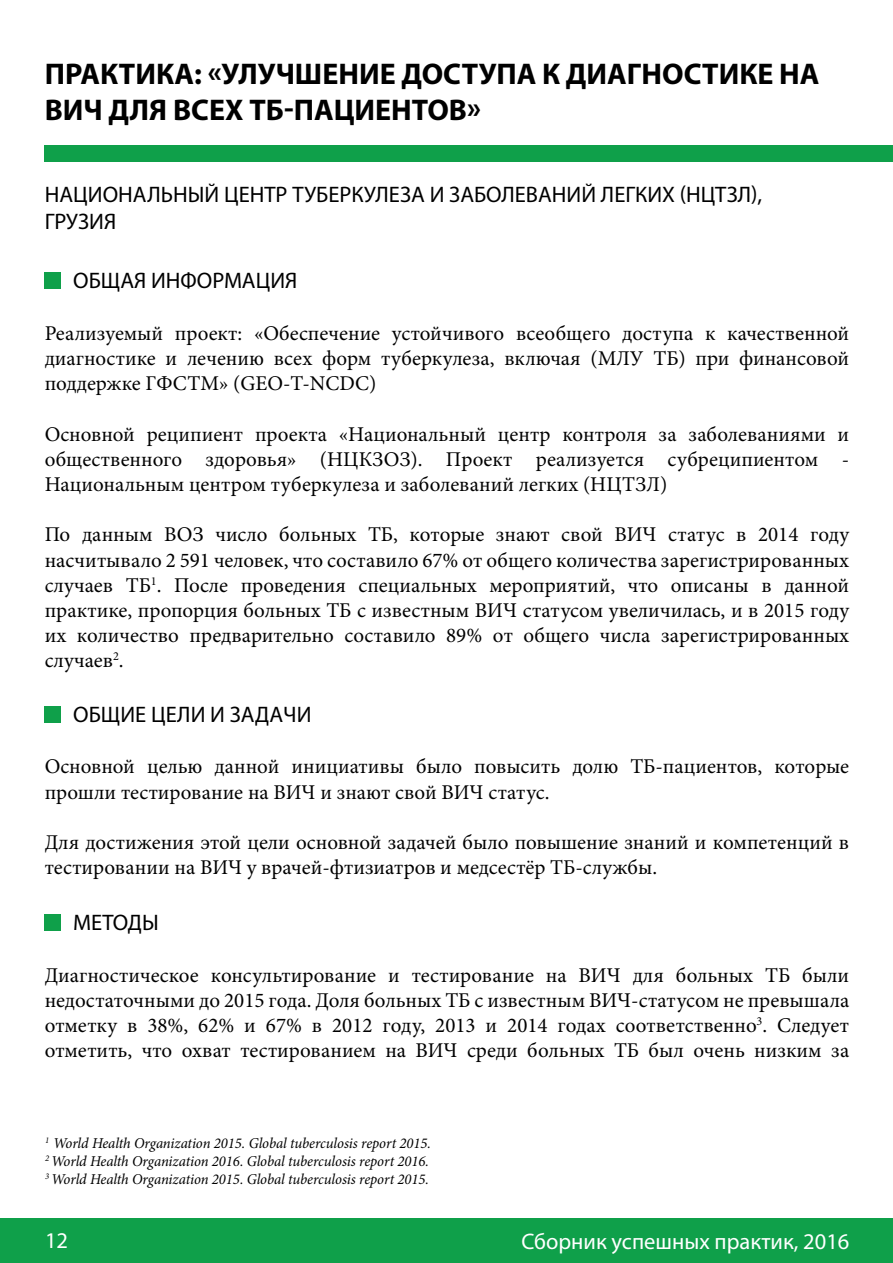
<style>
.page{position:relative;width:893px;height:1263px;background:#fff}
.page>*{position:absolute;margin:0;border:0;box-sizing:border-box;transform-origin:0 0}
.t1{font:700 30px/36px "Myriad Pro";color:#000}
.t2{font:22.5px/27px "Myriad Pro";color:#000}
.t3{font:22.5px "Myriad Pro";color:#fff}
.t4{font:21px/25.2px "Minion Pro";color:#000;text-align:justify}
.t5{font:italic 15px/18px "Minion Pro";letter-spacing:-.005em;color:#000}
</style>
<div class="page">
<div style="left:45px;top:272px;width:16px;height:17px;background:#0fa04a"></div>
<div style="left:45px;top:146px;width:848px;height:16px;background:#0fa04a"></div>
<div style="left:0;top:1219px;width:893px;height:44px;background:#0fa04a"></div>
<div style="left:45px;top:706px;width:16px;height:16px;background:#0fa04a"></div>
<div style="left:45px;top:914px;width:16px;height:17px;background:#0fa04a"></div>
<h1 class="t1" style="left:45px;top:55px;width:776px">ПРАКТИКА: «УЛУЧШЕНИЕ ДОСТУПА К ДИАГНОСТИКЕ НА<br>ВИЧ ДЛЯ ВСЕХ ТБ-ПАЦИЕНТОВ»</h1>
<p class="t2" style="left:45px;top:181px;width:719px">НАЦИОНАЛЬНЫЙ ЦЕНТР ТУБЕРКУЛЕЗА И ЗАБОЛЕВАНИЙ ЛЕГКИХ (НЦТЗЛ),<br>ГРУЗИЯ</p>
<p class="t2" style="left:73px;top:267px;width:226px">ОБЩАЯ ИНФОРМАЦИЯ</p>
<p class="t4" style="left:45px;top:320px;width:806px">Реализуемый проект: «Обеспечение устойчивого всеобщего доступа к качественной диагностике и лечению всех форм туберкулеза, включая (MЛУ TБ) при финансовой поддержке ГФСТМ» (GEO-T-NCDC)</p>
<p class="t4" style="left:45px;top:421px;width:806px">Основной реципиент проекта «Национальный центр контроля за заболеваниями и общественного здоровья» (НЦКЗОЗ). Проект реализуется субреципиентом - Национальным центром туберкулеза и заболеваний легких (НЦТЗЛ)</p>
<p class="t4" style="left:45px;top:522px;width:806px">По данным ВОЗ число больных ТБ, которые знают свой ВИЧ статус в 2014 году насчитывало 2 591 человек, что составило 67% от общего количества зарегистрированных случаев ТБ<sup>1</sup>. После проведения специальных мероприятий, что описаны в данной практике, пропорция больных ТБ с известным ВИЧ статусом увеличилась, и в 2015 году их количество предварительно составило 89% от общего числа зарегистрированных случаев<sup>2</sup>.</p>
<p class="t2" style="left:73px;top:700px;width:240px">ОБЩИЕ ЦЕЛИ И ЗАДАЧИ</p>
<p class="t4" style="left:45px;top:754px;width:806px">Основной целью данной инициативы было повысить долю ТБ-пациентов, которые прошли тестирование на ВИЧ и знают свой ВИЧ статус.</p>
<p class="t4" style="left:45px;top:830px;width:806px">Для достижения этой цели основной задачей было повышение знаний и компетенций в тестировании на ВИЧ у врачей-фтизиатров и медсестёр ТБ-службы.</p>
<p class="t2" style="left:73px;top:909px;width:87px">МЕТОДЫ</p>
<p class="t4" style="left:45px;top:963px;width:806px">Диагностическое консультирование и тестирование на ВИЧ для больных ТБ были недостаточными до 2015 года. Доля больных ТБ с известным ВИЧ-статусом не превышала отметку в 38%, 62% и 67% в 2012 году, 2013 и 2014 годах соответственно<sup>3</sup>. Следует отметить, что охват тестированием на ВИЧ среди больных ТБ был очень низким за</p>
<p class="t5" style="left:45px;top:1134px;width:387px"><sup>1</sup> World Health Organization 2015. Global tuberculosis report 2015.<br><sup>2</sup> World Health Organization 2016. Global tuberculosis report 2016.<br><sup>3</sup> World Health Organization 2015. Global tuberculosis report 2015.</p>
<p class="t3" style="left:45px;top:1226px;width:25px">12</p>
<p class="t3" style="left:521px;top:1227px;width:329px">Сборник успешных практик, 2016</p>
</div>
